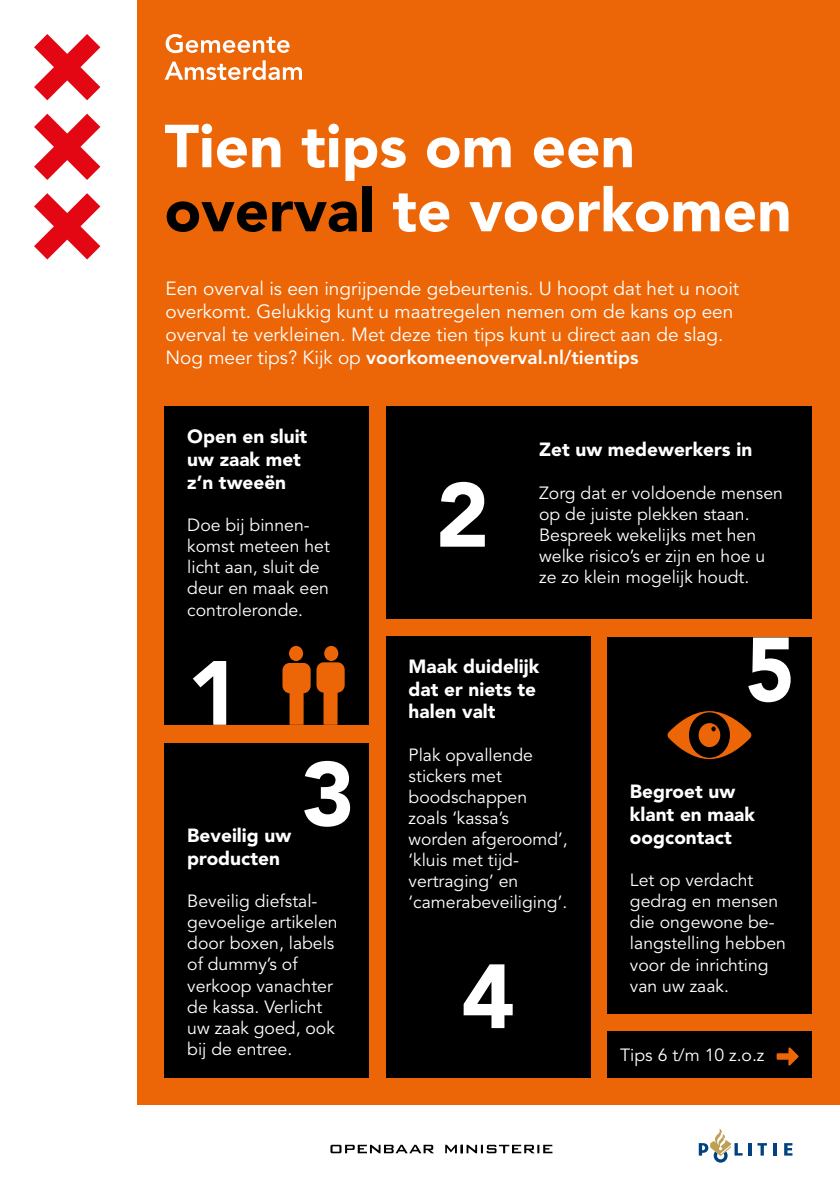
<style>
.page{position:relative;width:840px;height:1191px;background:#fff}
.page>*{position:absolute;margin:0;border:0;box-sizing:border-box;transform-origin:0 0}
.t1{font:900 90px "Avenir";color:#fff}
.t2{font:900 60px/64px "Avenir";color:#fff}
.t3{font:19px/22.8px "Avenir";color:#fff}
.t4{font:900 19px/22.8px "Avenir";color:#fff}
.t5{font:17.6px/21.2px "Avenir";color:#fff}
.s1{color:#000}
.s2{font-weight:800}
</style>
<div class="page">
<div style="left:135px;top:0;width:704px;height:1191px;background:#ec6608"></div>
<div style="left:607px;top:1031px;width:204px;height:46px;background:#000"></div>
<div style="left:164px;top:406px;width:205px;height:319px;background:#000"></div>
<div style="left:164px;top:743px;width:205px;height:334px;background:#000"></div>
<div style="left:386px;top:635px;width:204px;height:442px;background:#000"></div>
<div style="left:607px;top:637px;width:204px;height:377px;background:#000"></div>
<div style="left:386px;top:406px;width:425px;height:213px;background:#000"></div>
<svg style="left:748px;top:637px;width:42px;height:65px"></svg>
<svg style="left:667px;top:711px;width:84px;height:48px"></svg>
<div style="left:316px;top:662px;width:28px;height:30px;background:#ec6608;border-radius:7px"></div>
<div style="left:289px;top:646px;width:14px;height:15px;background:#ec6608;border-radius:50%"></div>
<div style="left:324px;top:646px;width:14px;height:15px;background:#ec6608;border-radius:50%"></div>
<div style="left:282px;top:663px;width:28px;height:30px;background:#ec6608;border-radius:7px"></div>
<div style="left:776px;top:1053px;width:14px;height:6px;background:#ec6608"></div>
<svg style="left:787px;top:1047px;width:11px;height:19px"></svg>
<svg style="left:165px;top:34px;width:124px;height:19px"></svg>
<svg style="left:164px;top:60px;width:138px;height:20px"></svg>
<div style="left:0;top:1106px;width:839px;height:85px;background:#fff"></div>
<svg style="left:34px;top:193px;width:66px;height:66px"></svg>
<svg style="left:34px;top:34px;width:66px;height:66px"></svg>
<svg style="left:34px;top:114px;width:66px;height:66px"></svg>
<svg style="left:784px;top:1143px;width:8px;height:12px"></svg>
<svg style="left:773px;top:1143px;width:3px;height:12px"></svg>
<svg style="left:757px;top:1143px;width:9px;height:12px"></svg>
<svg style="left:698px;top:1128px;width:52px;height:34px"></svg>
<svg style="left:330px;top:1144px;width:104px;height:9px"></svg>
<svg style="left:445px;top:1144px;width:107px;height:9px"></svg>
<h2 class="t2" style="left:164px;top:114px;width:628px">Tien tips om een <span class="s1">overval</span> te voorkomen</h2>
<p class="t3" style="left:165px;top:278px;width:575px">Een overval is een ingrijpende gebeurtenis. U hoopt dat het u nooit overkomt. Gelukkig kunt u maatregelen nemen om de kans op een overval te verkleinen. Met deze tien tips kunt u direct aan de slag.<br>Nog meer tips? Kijk op <span class="s2">voorkomeenoverval.nl/tientips</span></p>
<p class="t4" style="left:187px;top:425px;width:121px">Open en sluit uw zaak met z’n tweeën</p>
<p class="t5" style="left:187px;top:515px;width:144px">Doe bij binnen&shy;komst meteen het licht aan, sluit de deur en maak een controleronde.</p>
<h1 class="t1" style="left:187px;top:639px;width:55px">1</h1>
<h1 class="t1" style="left:301px;top:740px;width:55px">3</h1>
<p class="t4" style="left:187px;top:823px;width:105px">Beveilig uw producten</p>
<p class="t5" style="left:187px;top:890px;width:152px">Beveilig diefstal&shy;gevoelige artikelen door boxen, labels of dummy’s of verkoop vanachter de kassa. Verlicht uw zaak goed, ook bij de entree.</p>
<h1 class="t1" style="left:435px;top:461px;width:55px">2</h1>
<p class="t4" style="left:539px;top:438px;width:214px">Zet uw medewerkers in</p>
<p class="t5" style="left:539px;top:482px;width:245px">Zorg dat er voldoende mensen op de juiste plekken staan.<br>Bespreek wekelijks met hen welke risico’s er zijn en hoe u ze zo klein mogelijk houdt.</p>
<p class="t4" style="left:408px;top:654px;width:132px">Maak duidelijk dat er niets te halen valt</p>
<p class="t5" style="left:408px;top:744px;width:160px">Plak opvallende stickers met boodschappen zoals ‘kassa’s worden afgeroomd’, ‘kluis met tijd&shy;vertraging’ en ‘camerabeveiliging’.</p>
<h1 class="t1" style="left:461px;top:942px;width:55px">4</h1>
<p class="t4" style="left:629px;top:780px;width:126px">Begroet uw klant en maak oogcontact</p>
<p class="t5" style="left:629px;top:870px;width:157px">Let op verdacht gedrag en mensen die ongewone be&shy;langstelling hebben voor de inrichting van uw zaak.</p>
<p class="t5" style="left:620px;top:1045px;width:145px">Tips 6 t/m 10 z.o.z</p>
</div>
